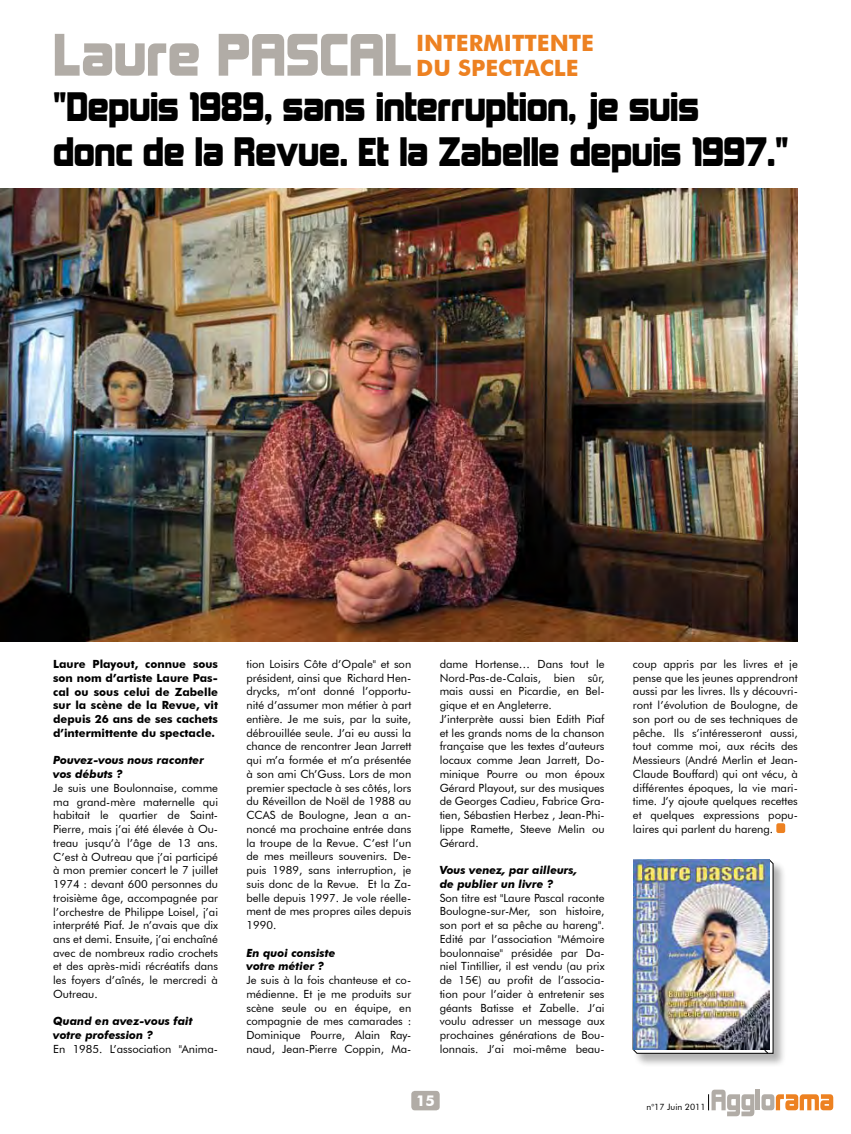
<style>
.page{position:relative;width:851px;height:1134px;background:#fff}
.page>*{position:absolute;margin:0;border:0;box-sizing:border-box;transform-origin:0 0}
.t1{font:55px "Kimberley";color:#b1aca6}
.t2{font:37.5px/45px "Kimberley";letter-spacing:-.01em;color:#000;scale:.95 1}
.t3{font:700 22.5px/25px "Futura BT";color:#ed8121}
.t4{font:700 15px "Futura BT";color:#fff}
.t5{font:11.25px/13.8px "Futura BT";color:#000;text-align:justify}
.t6{font:700 11.25px/13.8px "Futura BT";color:#000;text-align:justify}
.t7{font:italic 700 11.25px/13.8px "Futura BT";color:#000}
.t8{font:8.75px "Futura BT";color:#000}
</style>
<div class="page">
<div style="left:755px;top:1089px;width:5px;height:21px;background:#b1aca6"></div>
<svg style="left:761px;top:1094px;width:72px;height:16px"></svg>
<svg style="left:708px;top:1089px;width:46px;height:27px"></svg>
<div style="left:411px;top:1091px;width:28px;height:19px;background:#b1aca6;border-radius:4px"></div>
<div style="left:776px;top:823px;width:9px;height:10px;background:#ed8121;border-radius:2px"></div>
<img style="left:0;top:189px;width:797px;height:452px">
<div style="left:633px;top:860px;width:154px;height:207px;background:#000;opacity:.3"></div>
<img style="left:632px;top:860px;width:141px;height:193px">
<h1 class="t1" style="left:53px;top:24px;width:360px">Laure PASCAL</h1>
<h2 class="t2" style="left:53px;top:85px;width:775px">"Depuis 1989, sans interruption, je suis<br>donc de la Revue. Et la Zabelle depuis 1997."</h2>
<h3 class="t3" style="left:416px;top:31px;width:179px">Intermittente du spectacl</h3>
<h3 class="t3" style="left:565px;top:56px;width:14px">e</h3>
<p class="t6" style="left:53px;top:657px;width:166px">Laure Playout, connue sous son nom d’artiste Laure Pas&shy;cal ou sous celui de Zabelle sur la scène de la Revue, vit depuis 26 ans de ses cachets d’intermittente du spectacle.</p>
<p class="t7" style="left:53px;top:753px;width:152px">Pouvez-vous nous raconter vos débuts ?</p>
<p class="t5" style="left:53px;top:781px;width:166px">Je suis une Boulonnaise, comme ma grand-mère maternelle qui habitait le quartier de Saint-Pierre, mais j’ai été élevée à Ou&shy;treau jusqu’à l’âge de 13 ans.<br>C’est à Outreau que j’ai participé à mon premier concert le 7 juillet 1974 : devant 600 personnes du troisième âge, accompagnée par l’orchestre de Philippe Loisel, j’ai interprété Piaf. Je n’avais que dix ans et demi. Ensuite, j’ai enchaîné avec de nombreux radio crochets et des après-midi récréatifs dans les foyers d’aînés, le mercredi à Outreau.</p>
<p class="t7" style="left:53px;top:1014px;width:141px">Quand en avez-vous fait votre profession ?</p>
<p class="t5" style="left:53px;top:1042px;width:166px">En 1985. L’association "Anima-</p>
<p class="t5" style="left:246px;top:657px;width:166px">tion Loisirs Côte d’Opale" et son président, ainsi que Richard Hen&shy;drycks, m’ont donné l’opportu&shy;nité d’assumer mon métier à part entière. Je me suis, par la suite, débrouillée seule. J’ai eu aussi la chance de rencontrer Jean Jarrett qui m’a formée et m’a présentée à son ami Ch’Guss. Lors de mon premier spectacle à ses côtés, lors du Réveillon de Noël de 1988 au CCAS de Boulogne, Jean a an&shy;noncé ma prochaine entrée dans la troupe de la Revue. C’est l’un de mes meilleurs souvenirs. De&shy;puis 1989, sans interruption, je suis donc de la Revue. Et la Za&shy;belle depuis 1997. Je vole réelle&shy;ment de mes propres ailes depuis 1990.</p>
<p class="t7" style="left:246px;top:946px;width:90px">En quoi consiste votre métier ?</p>
<p class="t5" style="left:246px;top:973px;width:166px">Je suis à la fois chanteuse et co&shy;médienne. Et je me produits sur scène seule ou en équipe, en compagnie de mes camarades :<br>Dominique Pourre, Alain Ray&shy;naud, Jean-Pierre Coppin, Ma-</p>
<p class="t5" style="left:439px;top:657px;width:166px;text-align:left">dame Hortense… Dans tout le<br>Nord-Pas-de-Calais, bien sûr, mais aussi en Picardie, en Bel&shy;gique et en Angleterre.<br>J’interprète aussi bien Edith Piaf et les grands noms de la chanson française que les textes d’auteurs locaux comme Jean Jarrett, Do&shy;minique Pourre ou mon époux<br>Gérard Playout, sur des musiques de Georges Cadieu, Fabrice Gra&shy;tien, Sébastien Herbez , Jean-Phi&shy;lippe Ramette, Steeve Melin ou<br>Gérard.</p>
<p class="t7" style="left:439px;top:863px;width:139px">Vous venez, par ailleurs, de publier un livre ?</p>
<p class="t5" style="left:439px;top:891px;width:166px">Son titre est "Laure Pascal raconte Boulogne-sur-Mer, son histoire, son port et sa pêche au hareng".<br>Edité par l’association "Mémoire boulonnaise" présidée par Da&shy;niel Tintillier, il est vendu (au prix de 15€) au profit de l’associa&shy;tion pour l’aider à entretenir ses géants Batisse et Zabelle. J’ai voulu adresser un message aux prochaines générations de Bou&shy;lonnais. J’ai moi-même beau-</p>
<h3 class="t4" style="left:416px;top:1092px;width:20px">15</h3>
<p class="t5" style="left:632px;top:657px;width:166px">coup appris par les livres et je pense que les jeunes apprendront aussi par les livres. Ils y découvri&shy;ront l’évolution de Boulogne, de son port ou de ses techniques de pêche. Ils s’intéresseront aussi, tout comme moi, aux récits des Messieurs (André Merlin et Jean-Claude Bouffard) qui ont vécu, à différentes époques, la vie mari&shy;time. J’y ajoute quelques recettes et quelques expressions popu&shy;laires qui parlent du hareng.</p>
<p class="t8" style="left:646px;top:1102px;width:61px">n°17 Juin 2011</p>
</div>
